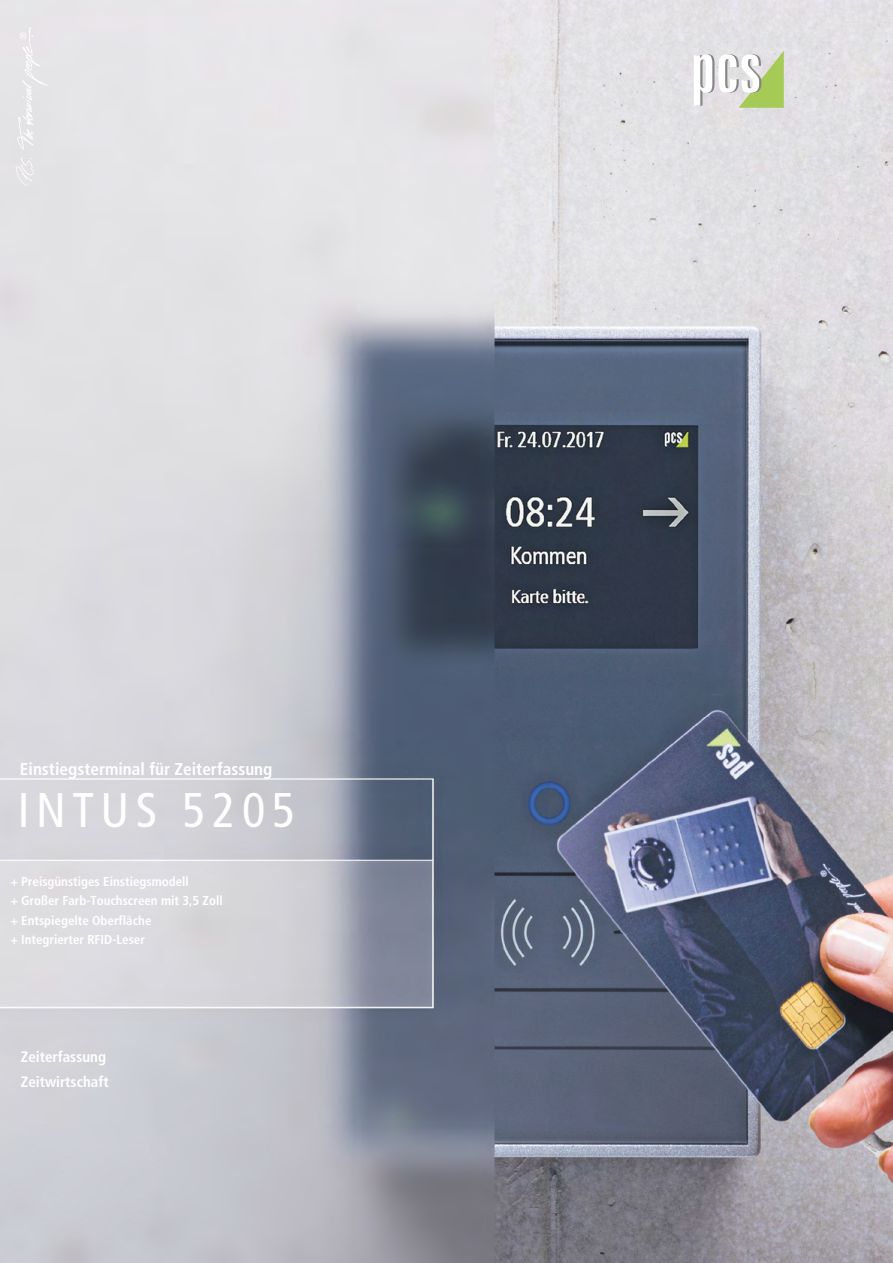
<style>
.page{position:relative;width:893px;height:1263px;background:#fff}
.page>*{position:absolute;margin:0;border:0;box-sizing:border-box;transform-origin:0 0}
.t1{font:condensed 48.6px "Frutiger LT";letter-spacing:.135em;color:#fff}
.t2{font:700 condensed 17.25px "Frutiger LT";color:#fff}
.t3{font:700 condensed 15px "Frutiger LT";color:#fff}
.t4{font:700 condensed 12.9px "Frutiger LT";color:#fff}
</style>
<div class="page">
<img style="left:0;top:0;width:893px;height:1263px">
<svg style="left:694px;top:51px;width:90px;height:57px"></svg>
<svg style="left:16px;top:158px;width:18px;height:28px"></svg>
<svg style="left:17px;top:27px;width:31px;height:123px;background:#e7e6e9"></svg>
<p class="t2" style="left:20px;top:758px;width:254px">Einstiegsterminal für Zeiterfassung</p>
<p class="t1" style="left:18px;top:781px;width:279px">INTUS 5205</p>
<p class="t4" style="left:11px;top:873px;width:180px">+ Preisgünstiges Einstiegsmodell</p>
<p class="t4" style="left:11px;top:893px;width:214px">+ Großer Farb-Touchscreen mit 3,5 Zoll</p>
<p class="t4" style="left:11px;top:912px;width:142px">+ Entspiegelte Oberfläche</p>
<p class="t4" style="left:11px;top:932px;width:136px">+ Integrierter RFID-Leser</p>
<p class="t3" style="left:21px;top:1047px;width:87px">Zeiterfassung</p>
<p class="t3" style="left:21px;top:1073px;width:89px">Zeitwirtschaft</p>
</div>
